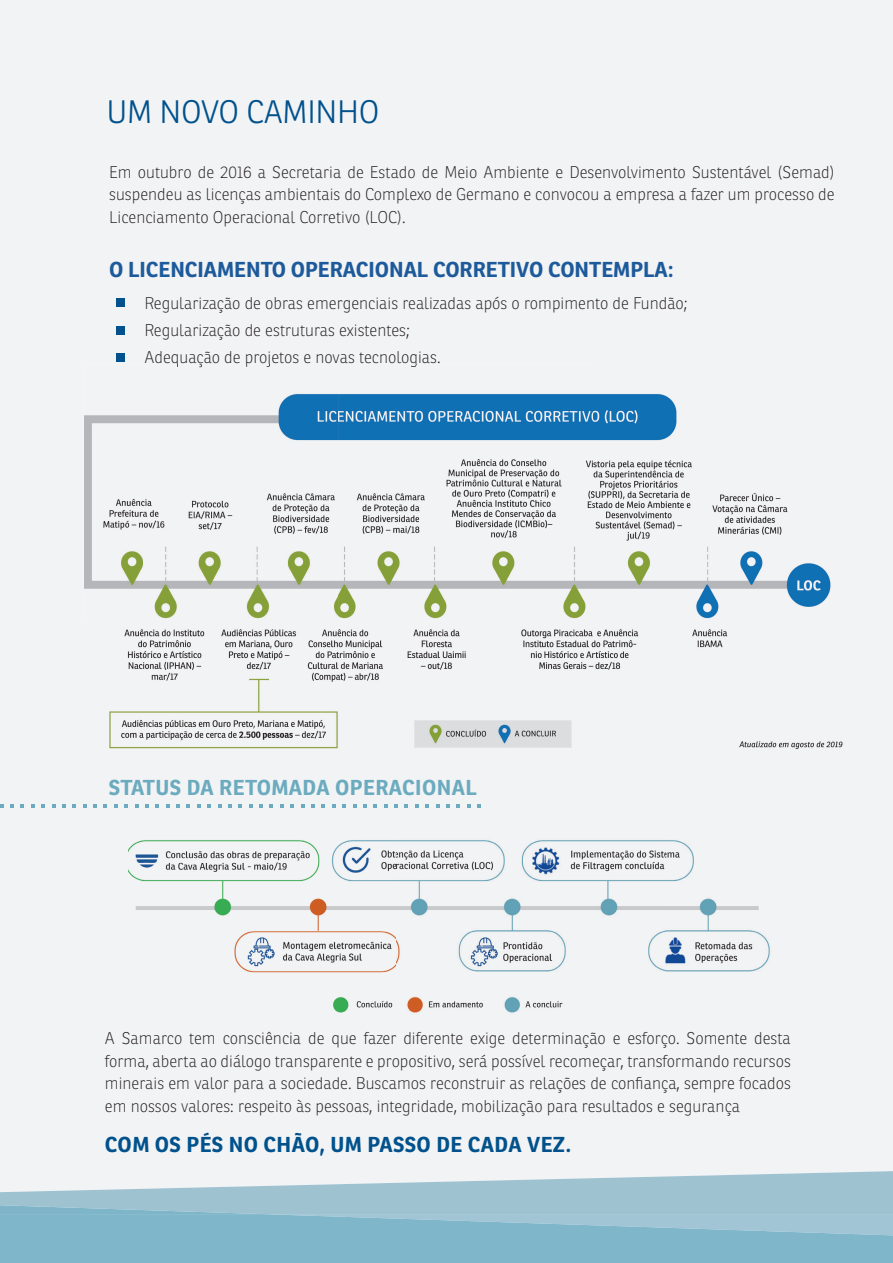
<style>
.page{position:relative;width:893px;height:1263px;background:#fff}
.page>*{position:absolute;margin:0;border:0;box-sizing:border-box;transform-origin:0 0}
.t1{font:300 31.5px "Ronnia";letter-spacing:-.01em;color:#01518c}
.t2{font:700 21px "Ronnia";color:#1d5a9b}
.t3{font:700 21px "Ronnia";letter-spacing:.02em;color:#01518c}
.t4{font:700 21px "Ronnia";letter-spacing:.02em;color:#6babbf}
.t5{font:100 16.5px/22.5px "Ronnia";color:#231f20;text-align:justify}
</style>
<div class="page">
<div style="left:0;top:0;width:893px;height:1171px;background:#f2f3f4"></div>
<div style="left:145px;top:352px;width:295px;height:13px;background:#f2f3f4"></div>
<div style="left:116px;top:299px;width:9px;height:8px;background:#01518c"></div>
<div style="left:116px;top:326px;width:9px;height:9px;background:#01518c"></div>
<div style="left:116px;top:354px;width:9px;height:8px;background:#01518c"></div>
<svg style="left:0;top:1171px;width:893px;height:92px;background:#9ac2d2"></svg>
<img style="left:128px;top:822px;width:645px;height:201px">
<svg style="left:477px;top:804px;width:4px;height:3px"></svg>
<svg style="left:456px;top:804px;width:4px;height:3px"></svg>
<svg style="left:446px;top:804px;width:4px;height:3px"></svg>
<svg style="left:425px;top:804px;width:4px;height:3px"></svg>
<svg style="left:394px;top:804px;width:4px;height:3px"></svg>
<svg style="left:373px;top:804px;width:4px;height:3px"></svg>
<svg style="left:363px;top:804px;width:4px;height:3px"></svg>
<svg style="left:342px;top:804px;width:4px;height:3px"></svg>
<svg style="left:311px;top:804px;width:4px;height:3px"></svg>
<svg style="left:290px;top:804px;width:4px;height:3px"></svg>
<svg style="left:280px;top:804px;width:4px;height:3px"></svg>
<svg style="left:259px;top:804px;width:4px;height:3px"></svg>
<svg style="left:228px;top:804px;width:4px;height:3px"></svg>
<svg style="left:207px;top:804px;width:4px;height:3px"></svg>
<svg style="left:197px;top:804px;width:4px;height:3px"></svg>
<svg style="left:176px;top:804px;width:4px;height:3px"></svg>
<svg style="left:145px;top:804px;width:4px;height:3px"></svg>
<svg style="left:124px;top:804px;width:4px;height:3px"></svg>
<svg style="left:114px;top:804px;width:4px;height:3px"></svg>
<svg style="left:93px;top:804px;width:4px;height:3px"></svg>
<svg style="left:62px;top:804px;width:4px;height:3px"></svg>
<svg style="left:41px;top:804px;width:4px;height:3px"></svg>
<svg style="left:31px;top:804px;width:4px;height:3px"></svg>
<svg style="left:10px;top:804px;width:4px;height:3px"></svg>
<img style="left:84px;top:365px;width:764px;height:411px">
<img style="left:145px;top:365px;width:295px;height:2px">
<h1 class="t1" style="left:107px;top:92px;width:274px">UM NOVO CAMINHO</h1>
<p class="t5" style="left:109px;top:161px;width:727px">Em outubro de 2016 a Secretaria de Estado de Meio Ambiente e Desenvolvimento Sustentável (Semad) suspendeu as licenças ambientais do Complexo de Germano e convocou a empresa a fazer um processo de Licenciamento Operacional Corretivo (LOC).</p>
<p class="t2" style="left:109px;top:256px;width:566px">O LICENCIAMENTO OPERACIONAL CORRETIVO CONTEMPLA:</p>
<p class="t5" style="left:145px;top:290px;width:544px;line-height:27px;text-align:left">Regularização de obras emergenciais realizadas após o rompimento de Fundão;<br>Regularização de estruturas existentes;<br>Adequação de projetos e novas tecnologias.</p>
<p class="t4" style="left:109px;top:775px;width:370px">STATUS DA RETOMADA OPERACIONAL</p>
<p class="t5" style="left:105px;top:1027px;width:688px">A Samarco tem consciência de que fazer diferente exige determinação e esforço. Somente desta forma, aberta ao diálogo transparente e propositivo, será possível recomeçar, transformando recursos minerais em valor para a sociedade. Buscamos reconstruir as relações de confiança, sempre focados em nossos valores: respeito às pessoas, integridade, mobilização para resultados e segurança</p>
<p class="t3" style="left:105px;top:1131px;width:468px">COM OS PÉS NO CHÃO, UM PASSO DE CADA VEZ.</p>
</div>
